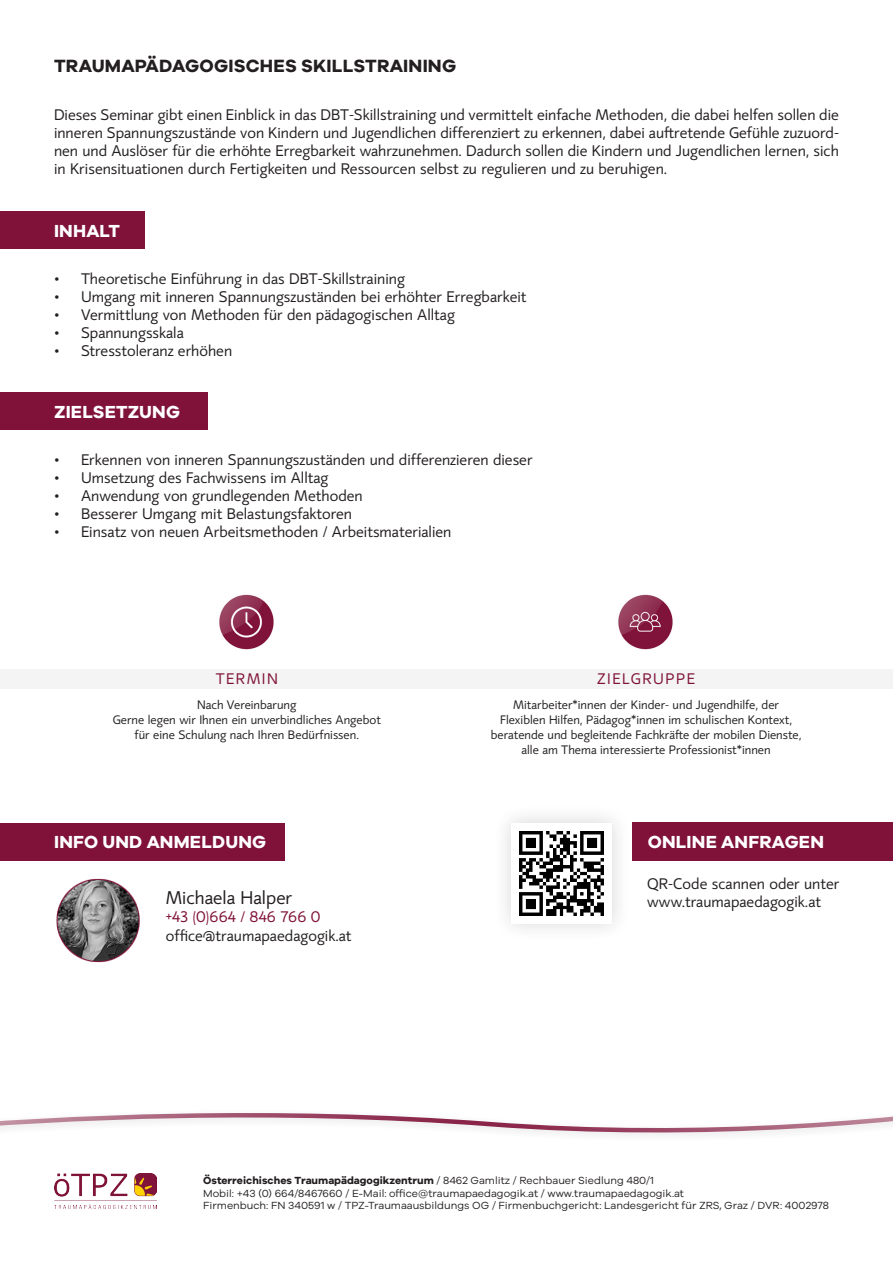
<style>
.page{position:relative;width:893px;height:1263px;background:#fff}
.page>*{position:absolute;margin:0;border:0;box-sizing:border-box;transform-origin:0 0}
.t1{font:700 18.3px "Galyon";letter-spacing:.01em;color:#231f20}
.t2{font:700 18px "Galyon";letter-spacing:.01em;color:#fff}
.t3{font:18px "mirror 82";color:#231f20}
.t4{font:15px/18px "mirror 82";color:#231f20;text-align:justify}
.t5{font:15px "mirror 82";letter-spacing:.1em;color:#801239}
.t6{font:12px/15px "mirror 82";color:#231f20;text-align:center}
.t7{font:10.65px/12.8px "Galyon";color:#231f20}
.s1{color:#801239}
.s2{font-weight:700}
</style>
<div class="page">
<svg style="left:0;top:1113px;width:893px;height:61px"></svg>
<img style="left:54px;top:1174px;width:103px;height:35px">
<div style="left:0;top:211px;width:145px;height:38px;background:#801239"></div>
<div style="left:0;top:392px;width:208px;height:38px;background:#801239"></div>
<div style="left:0;top:823px;width:285px;height:37px;background:#801239"></div>
<img style="left:56px;top:878px;width:84px;height:85px">
<div style="left:0;top:669px;width:893px;height:19px;background:#f4f4f4"></div>
<img style="left:219px;top:594px;width:55px;height:56px">
<img style="left:618px;top:594px;width:55px;height:56px">
<div style="left:633px;top:823px;width:260px;height:38px;background:#801239"></div>
<div style="left:493px;top:804px;width:138px;height:138px;background:#fafafa"></div>
<div style="left:511px;top:823px;width:101px;height:100px;background:#fff"></div>
<img style="left:520px;top:831px;width:84px;height:84px">
<p class="t1" style="left:54px;top:54px;width:404px">TRAUMAPÄDAGOGISCHES SKILLSTRAINING</p>
<p class="t4" style="left:54px;top:106px;width:786px">Dieses Seminar gibt einen Einblick in das DBT-Skillstraining und vermittelt einfache Methoden, die dabei helfen sollen die inneren Spannungszustände von Kindern und Jugendlichen differenziert zu erkennen, dabei auftretende Gefühle zuzuord&shy;nen und Auslöser für die erhöhte Erregbarkeit wahrzunehmen. Dadurch sollen die Kindern und Jugendlichen lernen, sich in Krisensituationen durch Fertigkeiten und Ressourcen selbst zu regulieren und zu beruhigen.</p>
<p class="t2" style="left:54px;top:219px;width:67px">INHALT</p>
<p class="t4" style="left:54px;top:270px;width:352px">• Theoretische Einführung in das DBT-Skillstraining</p>
<p class="t4" style="left:54px;top:288px;width:474px">• Umgang mit inneren Spannungszuständen bei erhöhter Erregbarkeit</p>
<p class="t4" style="left:54px;top:306px;width:402px">• Vermittlung von Methoden für den pädagogischen Alltag</p>
<p class="t4" style="left:54px;top:324px;width:131px">• Spannungsskala</p>
<p class="t4" style="left:54px;top:342px;width:180px">• Stresstoleranz erhöhen</p>
<p class="t2" style="left:54px;top:401px;width:128px">ZIELSETZUNG</p>
<p class="t4" style="left:54px;top:451px;width:480px">• Erkennen von inneren Spannungszuständen und differenzieren dieser</p>
<p class="t4" style="left:54px;top:469px;width:276px">• Umsetzung des Fachwissens im Alltag</p>
<p class="t4" style="left:54px;top:487px;width:310px">• Anwendung von grundlegenden Methoden</p>
<p class="t4" style="left:54px;top:505px;width:300px">• Besserer Umgang mit Belastungsfaktoren</p>
<p class="t4" style="left:54px;top:523px;width:399px">• Einsatz von neuen Arbeitsmethoden / Arbeitsmaterialien</p>
<p class="t5" style="left:216px;top:669px;width:64px">TERMIN</p>
<p class="t5" style="left:597px;top:669px;width:99px">ZIELGRUPPE</p>
<p class="t6" style="left:197px;top:698px;width:101px">Nach Vereinbarung</p>
<p class="t6" style="left:113px;top:713px;width:270px">Gerne legen wir Ihnen ein unverbindliches Angebot</p>
<p class="t6" style="left:135px;top:728px;width:226px">für eine Schulung nach Ihren Bedürfnissen.</p>
<p class="t2" style="left:54px;top:831px;width:214px">INFO UND ANMELDUNG</p>
<p class="t3" style="left:166px;top:887px;width:128px">Michaela Halper</p>
<p class="t4" style="left:166px;top:908px;width:187px"><span class="s1">+43 (0)664 / 846 766 0 </span>office@traumapaedagogik.at</p>
<p class="t6" style="left:491px;top:698px;width:312px">Mitarbeiter*innen der Kinder- und Jugendhilfe, der Flexiblen Hilfen, Pädagog*innen im schulischen Kontext, beratende und begleitende Fachkräfte der mobilen Dienste, alle am Thema interessierte Professionist*innen</p>
<p class="t2" style="left:648px;top:831px;width:178px">ONLINE ANFRAGEN</p>
<p class="t4" style="left:647px;top:875px;width:194px">QR-Code scannen oder unter</p>
<p class="t4" style="left:647px;top:893px;width:175px">www.traumapaedagogik.at</p>
<p class="t7" style="left:203px;top:1173px;width:627px"><span class="s2">Österreichisches Traumapädagogikzentrum</span> / 8462 Gamlitz / Rechbauer Siedlung 480/1<br>Mobil: +43 (0) 664/8467660 / E-Mail: office@traumapaedagogik.at / www.traumapaedagogik.at<br>Firmenbuch: FN 340591 w / TPZ-Traumaausbildungs OG / Firmenbuchgericht: Landesgericht für ZRS, Graz / DVR: 4002978</p>
</div>
